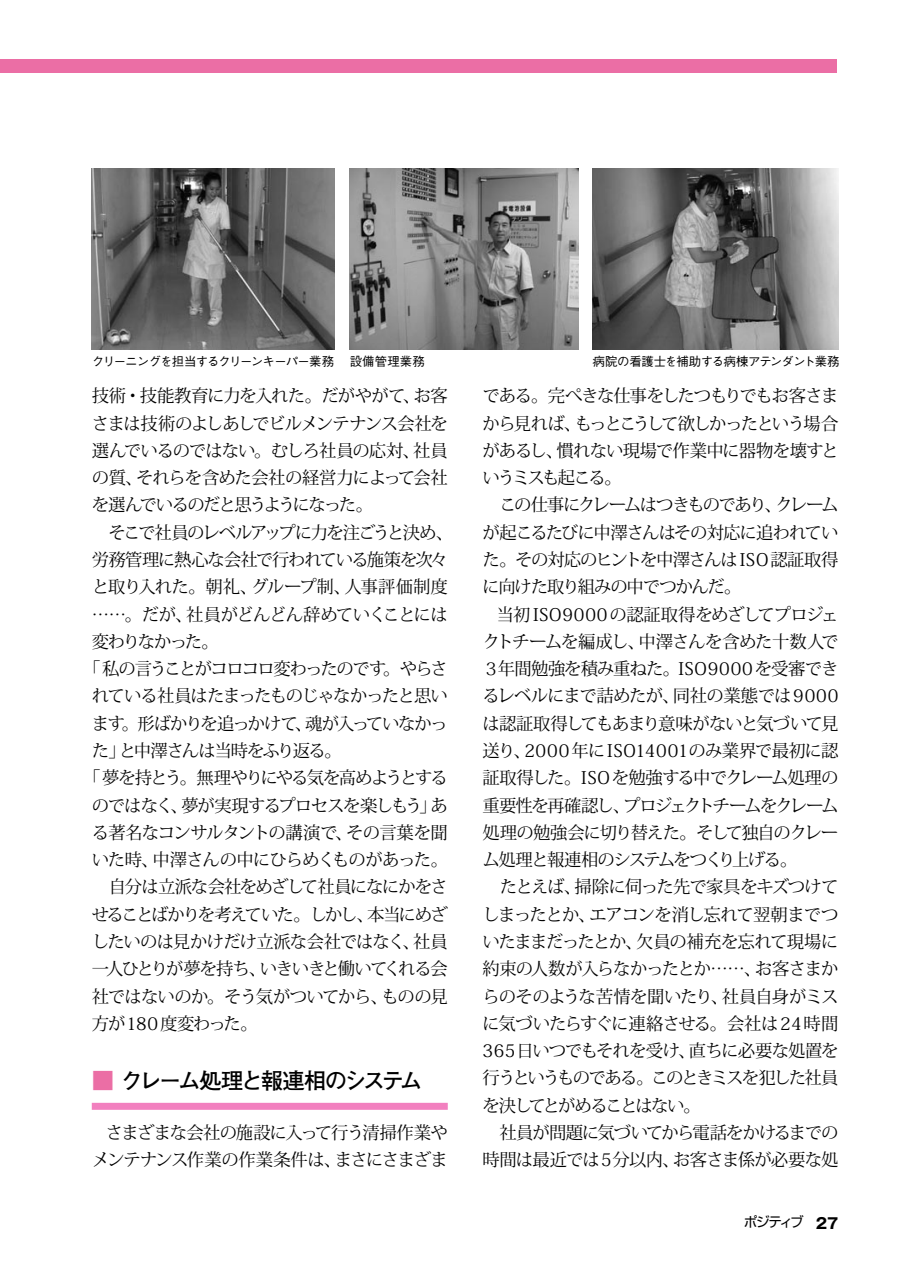
<style>
.page{position:relative;width:903px;height:1275px;background:#fff}
.page>*{position:absolute;margin:0;border:0;box-sizing:border-box;transform-origin:0 0}
.t1{font:700 22.4px "Futo Go B101 Pro";letter-spacing:-.105em;color:#000}
.t2{font:17.32px/27.3px "Koz Min Pro";letter-spacing:-.065em;color:#000}
.t3{font:17.32px "Koz Min Pro";letter-spacing:-.045em;color:#000}
.t4{font:17.32px "Koz Min Pro";letter-spacing:-.095em;color:#000}
.t5{font:17.32px "Koz Min Pro";letter-spacing:-.09em;color:#000}
.t6{font:17.32px "Koz Min Pro";letter-spacing:-.04em;color:#000}
.t7{font:17.32px "Koz Min Pro";letter-spacing:-.105em;color:#000}
.t8{font:17.32px "Koz Min Pro";letter-spacing:-.115em;color:#000}
.t9{font:17.32px "Koz Min Pro";letter-spacing:-.03em;color:#000}
.t10{font:17.32px "Koz Min Pro";letter-spacing:-.1em;color:#000}
.t11{font:13.65px "Shin Go Pro";letter-spacing:-.15em;color:#000}
.t12{font:500 12.42px "Gothic BBB Pro";letter-spacing:-.075em;color:#000}
.t13{font:500 12.42px "Gothic BBB Pro";letter-spacing:-.035em;color:#000}
.t14{font:500 12.42px "Gothic BBB Pro";letter-spacing:-.055em;color:#000}
.s1{color:#eb6ea5}
.s2{font-family:"Gothic MB101 Pro";font-weight:700;font-size:14.88px}
</style>
<div class="page">
<div style="left:0;top:60px;width:837px;height:13px;background:#eb6ea5"></div>
<div style="left:92px;top:1103px;width:356px;height:7px;background:#f280bf"></div>
<img style="left:92px;top:169px;width:243px;height:181px">
<img style="left:350px;top:169px;width:228px;height:181px">
<img style="left:593px;top:169px;width:245px;height:181px">
<p class="t12" style="left:92px;top:351px;width:244px">クリーニングを担当するクリーンキーパー業務</p>
<p class="t14" style="left:350px;top:351px;width:77px">設備管理業務</p>
<p class="t13" style="left:593px;top:351px;width:248px">病院の看護士を補助する病棟アテンダント業務</p>
<p class="t6" style="left:92px;top:384px;width:357px">技術・技能教育に力を入れた。だがやがて、お客</p>
<p class="t2" style="left:92px;top:409px;width:357px">さまは技術のよしあしでビルメンテナンス会社を</p>
<p class="t2" style="left:92px;top:436px;width:357px">選んでいるのではない。むしろ社員の応対、社員</p>
<p class="t3" style="left:92px;top:465px;width:357px">の質、それらを含めた会社の経営力によって会社</p>
<p class="t10" style="left:92px;top:493px;width:283px">を選んでいるのだと思うようになった。</p>
<p class="t4" style="left:92px;top:520px;width:363px">　そこで社員のレベルアップに力を注ごうと決め、</p>
<p class="t2" style="left:92px;top:545px;width:357px">労務管理に熱心な会社で行われている施策を次々</p>
<p class="t9" style="left:92px;top:575px;width:357px">と取り入れた。朝礼、グループ制、人事評価制度</p>
<p class="t2" style="left:92px;top:600px;width:357px">……。だが、社員がどんどん辞めていくことには</p>
<p class="t7" style="left:92px;top:629px;width:129px">変わりなかった。</p>
<p class="t5" style="left:83px;top:656px;width:366px">「私の言うことがコロコロ変わったのです。やらさ</p>
<p class="t2" style="left:92px;top:682px;width:357px">れている社員はたまったものじゃなかったと思い</p>
<p class="t2" style="left:92px;top:709px;width:357px">ます。形ばかりを追っかけて、魂が入っていなかっ</p>
<p class="t5" style="left:92px;top:738px;width:252px">た」と中澤さんは当時をふり返る。</p>
<p class="t7" style="left:83px;top:766px;width:366px">「夢を持とう。無理やりにやる気を高めようとする</p>
<p class="t2" style="left:92px;top:791px;width:357px">のではなく、夢が実現するプロセスを楽しもう」あ</p>
<p class="t3" style="left:92px;top:820px;width:357px">る著名なコンサルタントの講演で、その言葉を聞</p>
<p class="t2" style="left:92px;top:845px;width:358px">いた時、中澤さんの中にひらめくものがあった。</p>
<p class="t2" style="left:92px;top:873px;width:357px">　自分は立派な会社をめざして社員になにかをさ</p>
<p class="t8" style="left:92px;top:902px;width:357px">せることばかりを考えていた。しかし、本当にめざ</p>
<p class="t3" style="left:92px;top:929px;width:357px">したいのは見かけだけ立派な会社ではなく、社員</p>
<p class="t4" style="left:92px;top:957px;width:357px">一人ひとりが夢を持ち、いきいきと働いてくれる会</p>
<p class="t2" style="left:92px;top:982px;width:357px">社ではないのか。そう気がついてから、ものの見</p>
<p class="t6" style="left:92px;top:1011px;width:167px">方が180度変わった。</p>
<p class="t1" style="left:92px;top:1062px;width:332px"><span class="s1">■</span> クレーム処理と報連相のシステム</p>
<p class="t2" style="left:92px;top:1118px;width:357px;text-align:right">さまざまな会社の施設に入って行う清掃作業やメンテナンス作業の作業条件は、まさにさまざま</p>
<p class="t2" style="left:482px;top:382px;width:357px">である。完ぺきな仕事をしたつもりでもお客さまから見れば、もっとこうして欲しかったという場合があるし、慣れない現場で作業中に器物を壊すというミスも起こる。　　<br>　この仕事にクレームはつきものであり、クレームが起こるたびに中澤さんはその対応に追われていた。その対応のヒントを中澤さんは ISO 認証取得に向けた取り組みの中でつかんだ。</p>
<p class="t2" style="left:482px;top:600px;width:357px;text-indent:14px">当初ISO9000の認証取得をめざしてプロジェクトチームを編成し、中澤さんを含めた十数人で<br>３年間勉強を積み重ねた。ISO9000を受審できるレベルにまで詰めたが、同社の業態では9000は認証取得してもあまり意味がないと気づいて見送り、2000年にISO14001のみ業界で最初に認証取得した。ISOを勉強する中でクレーム処理の重要性を再確認し、プロジェクトチームをクレーム処理の勉強会に切り替えた。そして独自のクレーム処理と報連相のシステムをつくり上げる。<br>　たとえば、掃除に伺った先で家具をキズつけてしまったとか、エアコンを消し忘れて翌朝までついたままだったとか、欠員の補充を忘れて現場に約束の人数が入らなかったとか……、お客さまからのそのような苦情を聞いたり、社員自身がミスに気づいたらすぐに連絡させる。会社は24時間<br>365日いつでもそれを受け、直ちに必要な処置を行うというものである。このときミスを犯した社員を決してとがめることはない。<br>　社員が問題に気づいてから電話をかけるまでの時間は最近では５分以内、お客さま係が必要な処</p>
<p class="t11" style="left:744px;top:1211px;width:96px">ポジティブ <span class="s2">27</span></p>
</div>
